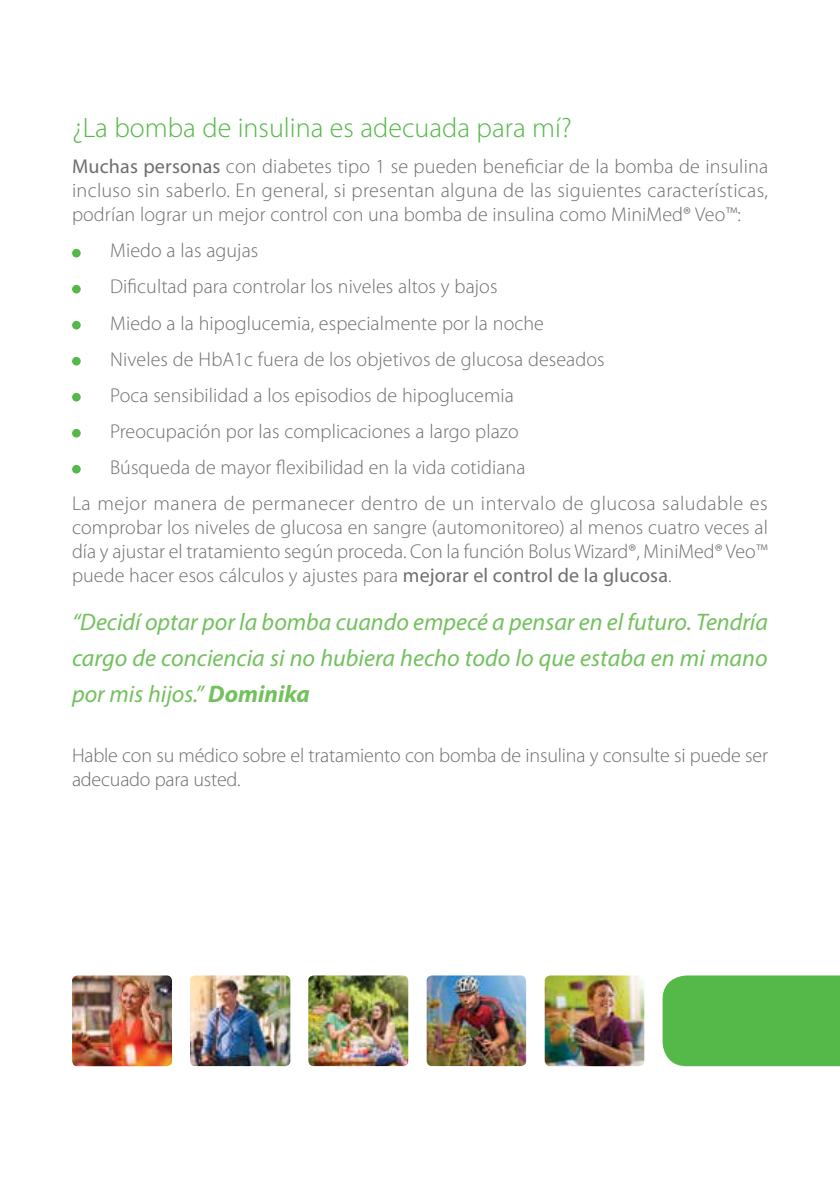
<style>
.page{position:relative;width:840px;height:1191px;background:#fff}
.page>*{position:absolute;margin:0;border:0;box-sizing:border-box;transform-origin:0 0}
.t1{font:300 28px "Myriad Pro";color:#54b948}
.t2{font:italic 24px/36px "Myriad Pro";color:#72c15d;text-align:justify}
.t3{font:300 20px/24px "Myriad Pro";letter-spacing:.005em;color:#6d6e71;text-align:justify}
.t4{font:300 20px "Myriad Pro";letter-spacing:.025em;color:#6d6e71}
.s1{font-weight:400}
.s2{font-weight:700}
</style>
<div class="page">
<div style="left:72px;top:249px;width:9px;height:8px;background:#54b948;border-radius:50%"></div>
<div style="left:72px;top:285px;width:9px;height:8px;background:#54b948;border-radius:50%"></div>
<div style="left:72px;top:321px;width:9px;height:8px;background:#54b948;border-radius:50%"></div>
<div style="left:72px;top:357px;width:9px;height:8px;background:#54b948;border-radius:50%"></div>
<div style="left:72px;top:393px;width:9px;height:8px;background:#54b948;border-radius:50%"></div>
<div style="left:72px;top:429px;width:9px;height:8px;background:#54b948;border-radius:50%"></div>
<div style="left:72px;top:465px;width:9px;height:8px;background:#54b948;border-radius:50%"></div>
<img style="left:544px;top:975px;width:100px;height:91px">
<img style="left:426px;top:975px;width:100px;height:91px">
<img style="left:308px;top:975px;width:100px;height:91px">
<img style="left:190px;top:975px;width:100px;height:91px">
<img style="left:72px;top:975px;width:100px;height:91px">
<div style="left:662px;top:975px;width:177px;height:91px;background:#54b948"></div>
<h1 class="t1" style="left:72px;top:113px;width:501px">¿La bomba de insulina es adecuada para mí?</h1>
<p class="t3" style="left:72px;top:155px;width:697px"><span class="s1">Muchas personas</span> con diabetes tipo 1 se pueden beneficiar de la bomba de insulina incluso sin saberlo. En general, si presentan alguna de las siguientes características, podrían lograr un mejor control con una bomba de insulina como MiniMed® Veo™:</p>
<p class="t3" style="left:110px;top:239px;width:150px">Miedo a las agujas</p>
<p class="t3" style="left:110px;top:275px;width:388px">Dificultad para controlar los niveles altos y bajos</p>
<p class="t3" style="left:110px;top:311px;width:435px">Miedo a la hipoglucemia, especialmente por la noche</p>
<p class="t3" style="left:110px;top:347px;width:496px">Niveles de HbA1c fuera de los objetivos de glucosa deseados</p>
<p class="t3" style="left:110px;top:383px;width:405px">Poca sensibilidad a los episodios de hipoglucemia</p>
<p class="t3" style="left:110px;top:419px;width:410px">Preocupación por las complicaciones a largo plazo</p>
<p class="t3" style="left:110px;top:455px;width:416px">Búsqueda de mayor flexibilidad en la vida cotidiana</p>
<p class="t4" style="left:72px;top:492px;width:696px">La mejor manera de permanecer dentro de un intervalo de glucosa saludable es</p>
<p class="t3" style="left:72px;top:515px;width:697px">comprobar los niveles de glucosa en sangre (automonitoreo) al menos cuatro veces al día y ajustar el tratamiento según proceda. Con la función Bolus Wizard®, MiniMed® Veo™ puede hacer esos cálculos y ajustes para <span class="s1">mejorar el control de la glucosa</span>.</p>
<p class="t2" style="left:72px;top:603px;width:697px">“Decidí optar por la bomba cuando empecé a pensar en el futuro. Tendría cargo de conciencia si no hubiera hecho todo lo que estaba en mi mano por mis hijos.” <span class="s2">Dominika</span></p>
<p class="t3" style="left:72px;top:743px;width:697px">Hable con su médico sobre el tratamiento con bomba de insulina y consulte si puede ser adecuado para usted.</p>
</div>
